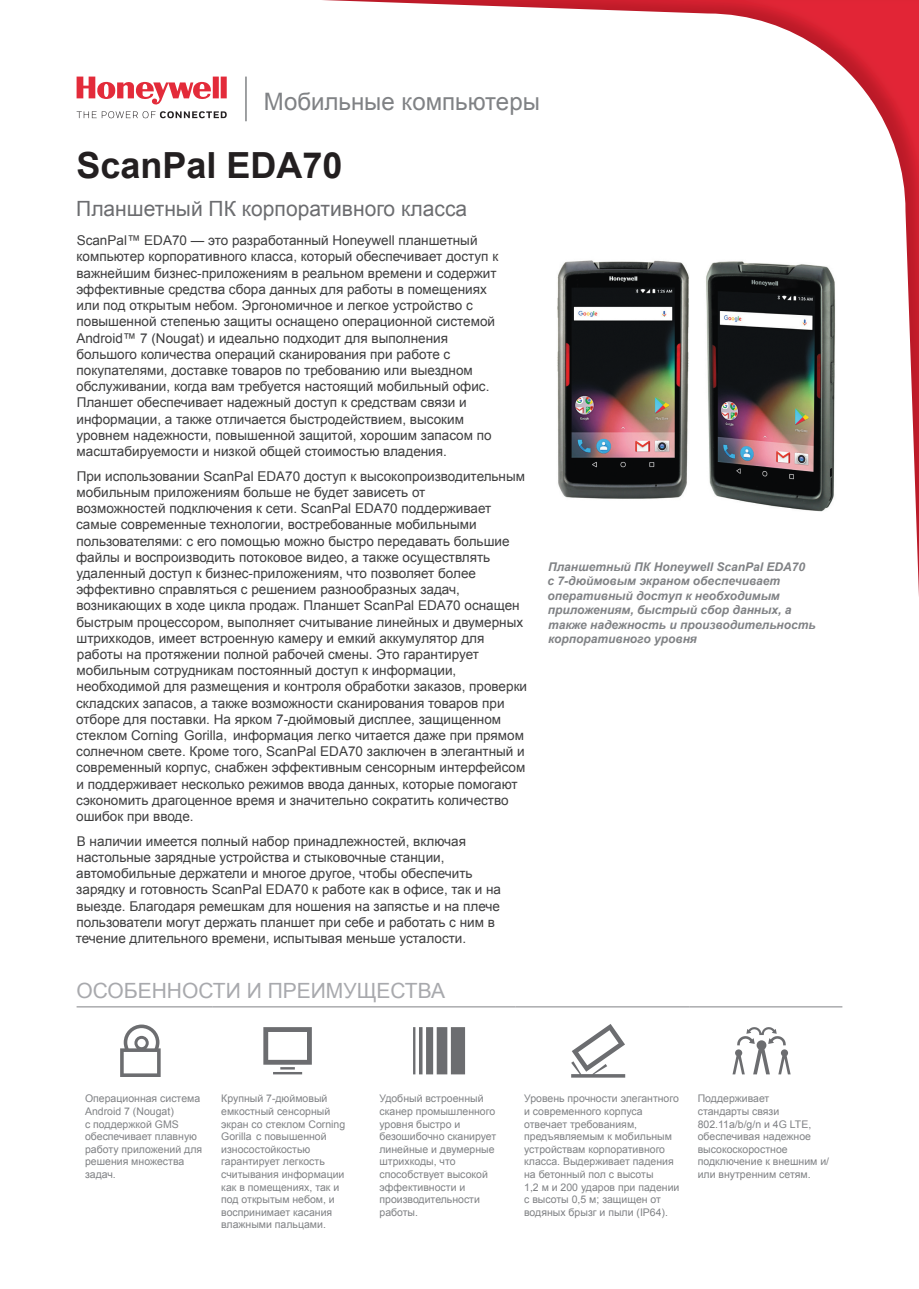
<style>
.page{position:relative;width:919px;height:1289px;background:#fff}
.page>*{position:absolute;margin:0;border:0;box-sizing:border-box;transform-origin:0 0}
.t1{font:700 36px "Arial";color:#231f20}
.t2{font:24px "Arial";color:#808285}
.t3{font:21px "Arial";color:#6c6d70}
.t4{font:21px "Arial";color:#a8a9ad}
.t5{font:13.5px/16.2px "Arial";color:#3e3e3f}
.t6{font:italic 700 12px/14.4px "Arial";color:#808285}
.t7{font:10.5px/12.6px "Arial";color:#808285}
</style>
<div class="page">
<hr style="left:77px;top:1006px;width:136px;height:1px;background:#808285">
<hr style="left:213px;top:1006px;width:158px;height:1px;background:#808285">
<hr style="left:371px;top:1006px;width:144px;height:1px;background:#808285">
<hr style="left:515px;top:1006px;width:174px;height:1px;background:#808285">
<hr style="left:689px;top:1006px;width:153px;height:1px;background:#808285">
<svg style="left:120px;top:1024px;width:41px;height:52px"></svg>
<svg style="left:263px;top:1027px;width:49px;height:47px"></svg>
<svg style="left:413px;top:1027px;width:52px;height:47px"></svg>
<svg style="left:571px;top:1024px;width:54px;height:53px"></svg>
<svg style="left:732px;top:1027px;width:58px;height:47px"></svg>
<img style="left:323px;top:0;width:595px;height:49px">
<img style="left:821px;top:49px;width:97px;height:50px">
<img style="left:870px;top:99px;width:48px;height:469px">
<svg style="left:77px;top:77px;width:149px;height:28px"></svg>
<svg style="left:77px;top:111px;width:149px;height:7px"></svg>
<hr style="left:245px;top:77px;width:2px;height:44px;background:#808285">
<img style="left:557px;top:260px;width:278px;height:252px">
<h2 class="t2" style="left:264px;top:86px;width:278px">Мобильные компьютеры</h2>
<h1 class="t1" style="left:76px;top:142px;width:268px">ScanPal EDA70</h1>
<h3 class="t3" style="left:76px;top:195px;width:392px">Планшетный ПК корпоративного класса</h3>
<p class="t5" style="left:76px;top:232px;width:423px">ScanPal™ EDA70 — это разработанный Honeywell планшетный компьютер корпоративного класса, который обеспечивает доступ к важнейшим бизнес-приложениям в реальном времени и содержит эффективные средства сбора данных для работы в помещениях или под открытым небом. Эргономичное и легкое устройство с повышенной степенью защиты оснащено операционной системой Android™ 7 (Nougat) и идеально подходит для выполнения большого количества операций сканирования при работе с покупателями, доставке товаров по требованию или выездном обслуживании, когда вам требуется настоящий мобильный офис.<br>Планшет обеспечивает надежный доступ к средствам связи и информации, а также отличается быстродействием, высоким уровнем надежности, повышенной защитой, хорошим запасом по масштабируемости и низкой общей стоимостью владения.</p>
<p class="t5" style="left:76px;top:468px;width:452px">При использовании ScanPal EDA70 доступ к высокопроизводительным мобильным приложениям больше не будет зависеть от<br>возможностей подключения к сети. ScanPal EDA70 поддерживает самые современные технологии, востребованные мобильными пользователями: с его помощью можно быстро передавать большие файлы и воспроизводить потоковое видео, а также осуществлять удаленный доступ к бизнес-приложениям, что позволяет более эффективно справляться с решением разнообразных задач, возникающих в ходе цикла продаж. Планшет ScanPal EDA70 оснащен быстрым процессором, выполняет считывание линейных и двумерных штрихкодов, имеет встроенную камеру и емкий аккумулятор для работы на протяжении полной рабочей смены. Это гарантирует мобильным сотрудникам постоянный доступ к информации, необходимой для размещения и контроля обработки заказов, проверки складских запасов, а также возможности сканирования товаров при отборе для поставки. На ярком 7-дюймовый дисплее, защищенном стеклом Corning Gorilla, информация легко читается даже при прямом солнечном свете. Кроме того, ScanPal EDA70 заключен в элегантный и современный корпус, снабжен эффективным сенсорным интерфейсом и поддерживает несколько режимов ввода данных, которые помогают сэкономить драгоценное время и значительно сократить количество ошибок при вводе.</p>
<p class="t5" style="left:76px;top:833px;width:427px">В наличии имеется полный набор принадлежностей, включая настольные зарядные устройства и стыковочные станции, автомобильные держатели и многое другое, чтобы обеспечить зарядку и готовность ScanPal EDA70 к работе как в офисе, так и на выезде. Благодаря ремешкам для ношения на запястье и на плече пользователи могут держать планшет при себе и работать с ним в течение длительного времени, испытывая меньше усталости.</p>
<h3 class="t4" style="left:77px;top:976px;width:370px">ОСОБЕННОСТИ И ПРЕИМУЩЕСТВА</h3>
<p class="t6" style="left:547px;top:560px;width:270px">Планшетный ПК Honeywell ScanPal EDA70<br>с 7-дюймовым экраном обеспечивает оперативный доступ к необходимым приложениям, быстрый сбор данных, а также надежность и производительность корпоративного уровня</p>
<p class="t7" style="left:85px;top:1092px;width:119px">Операционная система<br>Android 7 (Nougat)<br>с поддержкой GMS обеспечивает плавную работу приложений для решения множества задач.</p>
<p class="t7" style="left:221px;top:1092px;width:125px">Крупный 7-дюймовый емкостный сенсорный экран со стеклом Corning<br>Gorilla с повышенной износостойкостью гарантирует легкость считывания информации как в помещениях, так и под открытым небом, и воспринимает касания влажными пальцами.</p>
<p class="t7" style="left:379px;top:1092px;width:118px">Удобный встроенный сканер промышленного уровня быстро и безошибочно сканирует линейные и двумерные штрихкоды, что способствует высокой эффективности и производительности работы.</p>
<p class="t7" style="left:524px;top:1092px;width:157px">Уровень прочности элегантного и современного корпуса отвечает требованиям, предъявляемым к мобильным устройствам корпоративного класса. Выдерживает падения на бетонный пол с высоты<br>1,2 м и 200 ударов при падении с высоты 0,5 м; защищен от водяных брызг и пыли (IP64).</p>
<p class="t7" style="left:697px;top:1092px;width:133px">Поддерживает<br>стандарты связи<br>802.11a/b/g/n и 4G LTE, обеспечивая надежное высокоскоростное подключение к внешним и/ или внутренним сетям.</p>
</div>
